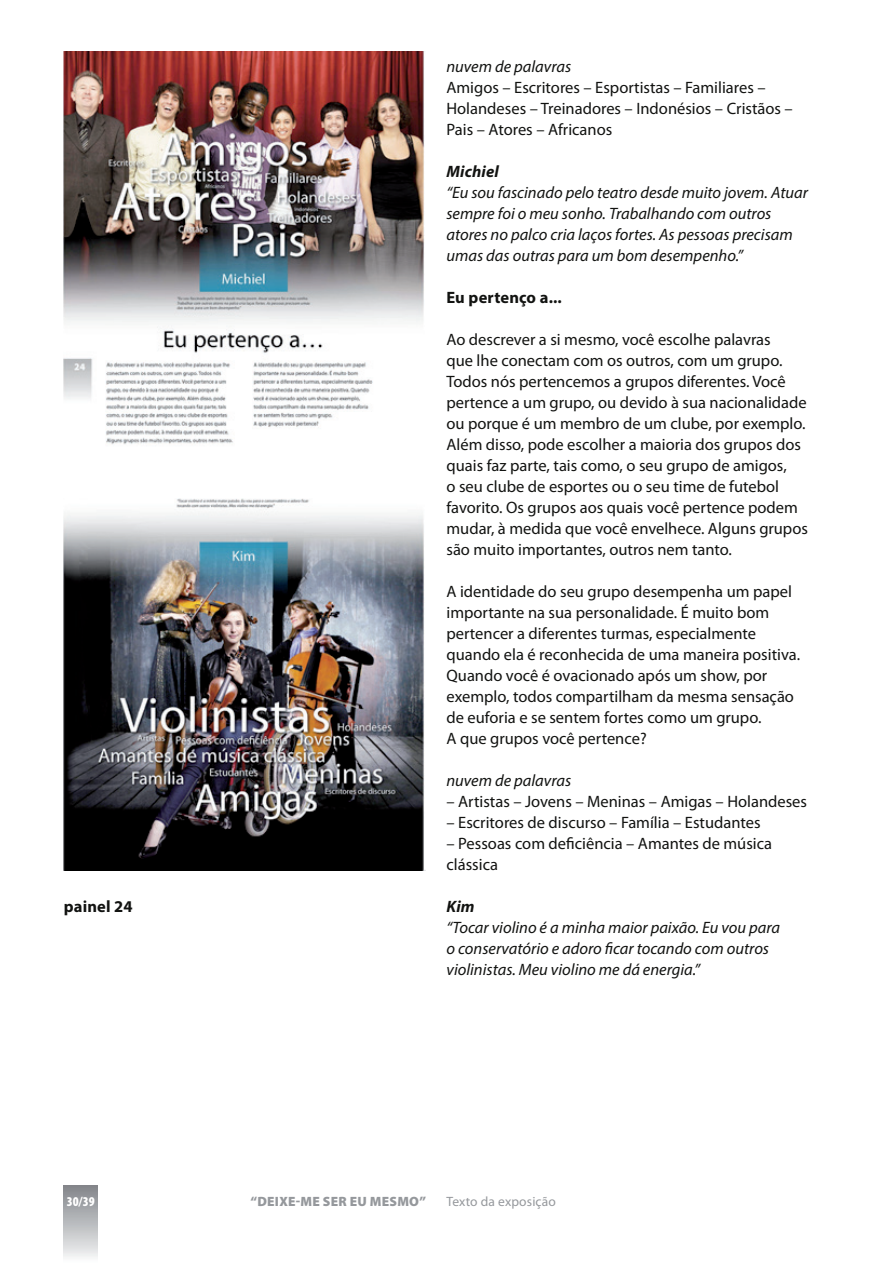
<style>
.page{position:relative;width:893px;height:1263px;background:#fff}
.page>*{position:absolute;margin:0;border:0;box-sizing:border-box;transform-origin:0 0}
.t1{font:16.5px/21px "Myriad Pro";color:#121311}
.t2{font:italic 16.5px/21px "Myriad Pro";color:#121311}
.t3{font:700 16.5px "Myriad Pro";letter-spacing:.01em;color:#121311}
.t4{font:italic 700 16.5px "Myriad Pro";letter-spacing:.01em;color:#121311}
.t5{font:900 13.5px "Myriad Pro";letter-spacing:.02em;color:#95989c}
.t6{font:13.5px "Myriad Pro";letter-spacing:.01em;color:#95989c}
.t7{font:900 condensed 13.5px "Myriad Pro";color:#fff}
</style>
<div class="page">
<div style="left:64px;top:1185px;width:34px;height:78px;background:linear-gradient(to bottom,#808388,#f8f8f9)"></div>
<img style="left:64px;top:51px;width:361px;height:819px">
<p class="t3" style="left:64px;top:896px;width:70px">painel 24</p>
<p class="t2" style="left:446px;top:56px;width:126px">nuvem de palavras</p>
<p class="t1" style="left:446px;top:77px;width:348px">Amigos – Escritores – Esportistas – Familiares –<br>Holandeses – Treinadores – Indonésios – Cristãos –<br>Pais – Atores – Africanos</p>
<p class="t4" style="left:446px;top:161px;width:54px">Michiel</p>
<p class="t2" style="left:446px;top:182px;width:363px">“Eu sou fascinado pelo teatro desde muito jovem. Atuar sempre foi o meu sonho. Trabalhando com outros atores no palco cria laços fortes. As pessoas precisam umas das outras para um bom desempenho.”</p>
<p class="t3" style="left:446px;top:287px;width:117px">Eu pertenço a...</p>
<p class="t1" style="left:446px;top:329px;width:363px">Ao descrever a si mesmo, você escolhe palavras<br>que lhe conectam com os outros, com um grupo.<br>Todos nós pertencemos a grupos diferentes. Você pertence a um grupo, ou devido à sua nacionalidade ou porque é um membro de um clube, por exemplo.<br>Além disso, pode escolher a maioria dos grupos dos quais faz parte, tais como, o seu grupo de amigos,<br>o seu clube de esportes ou o seu time de futebol favorito. Os grupos aos quais você pertence podem mudar, à medida que você envelhece. Alguns grupos são muito importantes, outros nem tanto.</p>
<p class="t1" style="left:446px;top:581px;width:355px">A identidade do seu grupo desempenha um papel importante na sua personalidade. É muito bom pertencer a diferentes turmas, especialmente quando ela é reconhecida de uma maneira positiva.<br>Quando você é ovacionado após um show, por exemplo, todos compartilham da mesma sensação de euforia e se sentem fortes como um grupo.<br>A que grupos você pertence?</p>
<p class="t2" style="left:446px;top:770px;width:126px">nuvem de palavras</p>
<p class="t1" style="left:446px;top:791px;width:362px">– Artistas – Jovens – Meninas – Amigas – Holandeses</p>
<p class="t1" style="left:446px;top:812px;width:316px">– Escritores de discurso – Família – Estudantes</p>
<p class="t1" style="left:446px;top:833px;width:327px">– Pessoas com deficiência – Amantes de música clássica</p>
<p class="t4" style="left:446px;top:896px;width:30px">Kim</p>
<p class="t2" style="left:446px;top:917px;width:335px">“Tocar violino é a minha maior paixão. Eu vou para o conservatório e adoro ficar tocando com outros violinistas. Meu violino me dá energia.”</p>
<p class="t7" style="left:67px;top:1194px;width:29px">30/39</p>
<p class="t5" style="left:251px;top:1194px;width:177px">“DEIXE-ME SER EU MESMO”</p>
<p class="t6" style="left:446px;top:1193px;width:111px">Texto da exposição</p>
</div>
